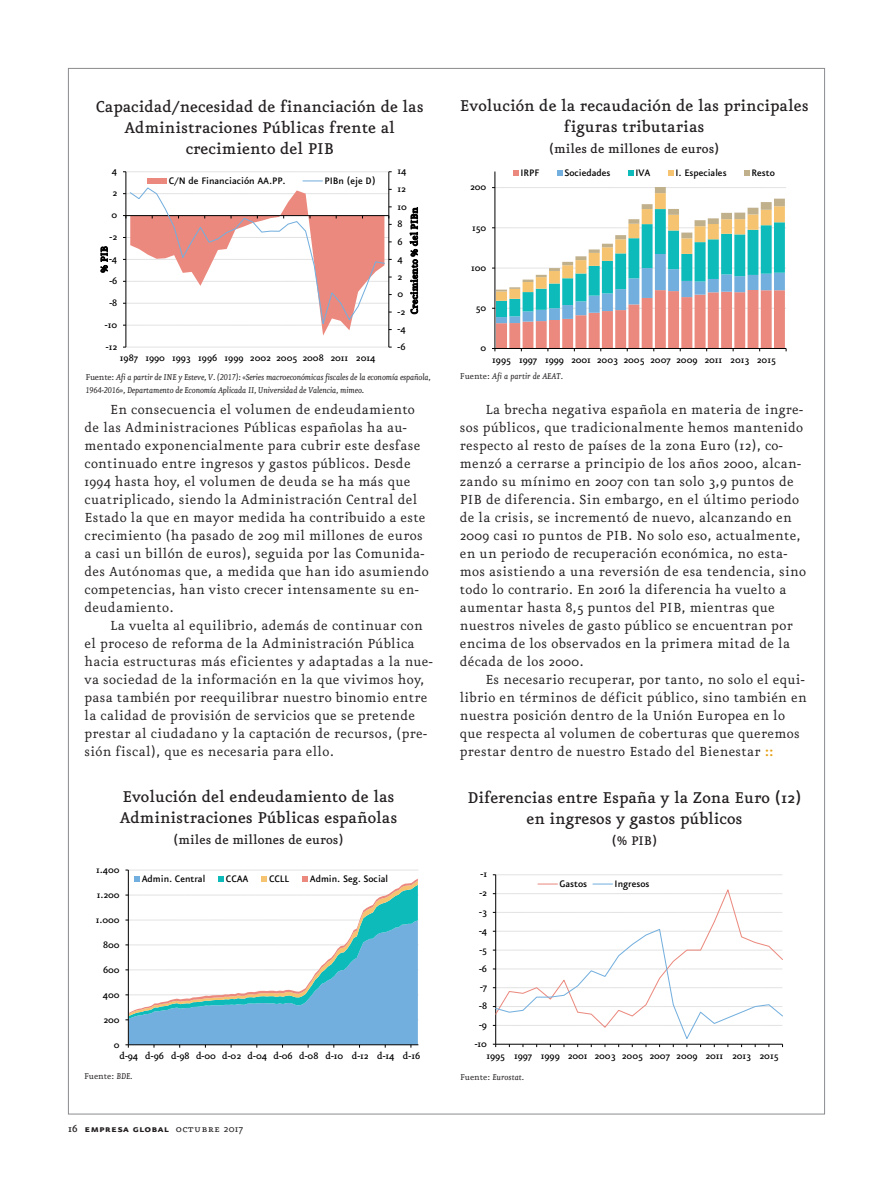
<style>
.page{position:relative;width:893px;height:1191px;background:#fff}
.page>*{position:absolute;margin:0;border:0;box-sizing:border-box;transform-origin:0 0}
.t1{font:500 18.75px/21px "Eureka";color:#231f20;text-align:center}
.t2{font:15.75px/18px "Eureka";letter-spacing:.02em;color:#231f20}
.t3{font:500 15px "Eureka";color:#231f20}
.t4{font:12px "Eureka Sans Bold Caps";letter-spacing:.025em;color:#231f20}
.t5{font:500 11.25px "Eureka";color:#000}
.t6{font:500 11.25px "Eureka Sans";color:#000}
.t7{font:italic 10.2px/12.8px "Eureka";letter-spacing:-.015em;color:#231f20}
.t8{font:10.2px "Eureka";color:#231f20}
.s1{font-style:normal}
.s2{font-style:italic}
.s3{font-family:"Eureka";font-weight:500}
.s4{font-family:"Eureka Small Caps"}
.s5{font-family:"Eureka"}
.s6{font-family:"Eureka Sans";font-weight:700;color:#e49f13}
</style>
<div class="page">
<hr style="left:389px;top:172px;width:1px;height:175px;background:#000">
<hr style="left:126px;top:172px;width:1px;height:175px;background:#000">
<svg style="left:123px;top:347px;width:269px;height:1px"></svg>
<svg style="left:123px;top:171px;width:269px;height:1px"></svg>
<svg style="left:123px;top:187px;width:269px;height:149px"></svg>
<div style="left:147px;top:178px;width:20px;height:5px;background:#eb897e"></div>
<svg style="left:303px;top:180px;width:19px;height:1px"></svg>
<hr style="left:495px;top:171px;width:1px;height:177px;background:#000">
<svg style="left:492px;top:187px;width:295px;height:164px"></svg>
<svg style="left:513px;top:170px;width:5px;height:5px"></svg>
<svg style="left:557px;top:170px;width:5px;height:5px"></svg>
<svg style="left:628px;top:170px;width:5px;height:5px"></svg>
<svg style="left:668px;top:170px;width:5px;height:5px"></svg>
<svg style="left:744px;top:170px;width:5px;height:5px"></svg>
<hr style="left:128px;top:870px;width:1px;height:174px;background:#000">
<svg style="left:125px;top:869px;width:293px;height:1px"></svg>
<svg style="left:125px;top:876px;width:293px;height:171px"></svg>
<hr style="left:495px;top:874px;width:1px;height:170px;background:#000">
<svg style="left:493px;top:874px;width:289px;height:1px"></svg>
<svg style="left:493px;top:883px;width:290px;height:164px"></svg>
<p class="t1" style="left:96px;top:97px;width:329px">Capacidad/necesidad de financiación de las<br>Administraciones Públicas frente al crecimiento del PIB</p>
<p class="t5" style="left:112px;top:166px;width:7px">4</p>
<p class="t5" style="left:112px;top:188px;width:6px">2</p>
<p class="t5" style="left:111px;top:210px;width:7px">0</p>
<p class="t5" style="left:110px;top:232px;width:9px">-2</p>
<p class="t5" style="left:99px;top:273px;width:28px;rotate:-90deg">% PIB</p>
<p class="t5" style="left:109px;top:253px;width:10px">-4</p>
<p class="t5" style="left:109px;top:275px;width:9px">-6</p>
<p class="t5" style="left:109px;top:297px;width:9px">-8</p>
<p class="t5" style="left:105px;top:319px;width:14px">-10</p>
<p class="t5" style="left:106px;top:341px;width:13px">-12</p>
<p class="t6" style="left:169px;top:175px;width:118px">C/N de Financiación AA.PP.</p>
<p class="t6" style="left:325px;top:175px;width:52px">PIBn (eje D)</p>
<p class="t5" style="left:120px;top:353px;width:257px">1987 1990 1993 1996 1999 2002 2005 2008 2011 2014</p>
<p class="t5" style="left:398px;top:166px;width:10px">14</p>
<p class="t5" style="left:398px;top:183px;width:10px">12</p>
<p class="t5" style="left:398px;top:201px;width:11px">10</p>
<p class="t5" style="left:409px;top:314px;width:109px;rotate:-90deg">Crecimiento % del PIBn</p>
<p class="t5" style="left:398px;top:218px;width:6px">8</p>
<p class="t5" style="left:398px;top:236px;width:7px">6</p>
<p class="t5" style="left:398px;top:253px;width:7px">4</p>
<p class="t5" style="left:398px;top:271px;width:6px">2</p>
<p class="t5" style="left:398px;top:288px;width:7px">0</p>
<p class="t5" style="left:398px;top:306px;width:9px">-2</p>
<p class="t5" style="left:398px;top:324px;width:10px">-4</p>
<p class="t5" style="left:398px;top:341px;width:9px">-6</p>
<p class="t7" style="left:85px;top:371px;width:347px"><span class="s1">Fuente:</span> Afi a partir de INE y Esteve, V. (2017): «Series macroeconómicas fiscales de la economía española,<br>1964-2016», Departamento de Economía Aplicada II, Universidad de Valencia, mimeo.</p>
<p class="t2" style="left:85px;top:401px;width:346px;text-indent:26px">En consecuencia el volumen de endeudamiento de las Administraciones Públicas españolas ha au&shy;mentado exponencialmente para cubrir este desfase continuado entre ingresos y gastos públicos. Desde 1994 hasta hoy, el volumen de deuda se ha más que cuatriplicado, siendo la Administración Central del Estado la que en mayor medida ha contribuido a este crecimiento (ha pasado de 209 mil millones de euros a casi un billón de euros), seguida por las Comunida&shy;des Autónomas que, a medida que han ido asumiendo competencias, han visto crecer intensamente su en&shy;deudamiento.</p>
<p class="t2" style="left:85px;top:617px;width:350px;text-indent:26px">La vuelta al equilibrio, además de continuar con el proceso de reforma de la Administración Pública hacia estructuras más eficientes y adaptadas a la nue&shy;va sociedad de la información en la que vivimos hoy, pasa también por reequilibrar nuestro binomio entre la calidad de provisión de servicios que se pretende prestar al ciudadano y la captación de recursos, (pre&shy;sión fiscal), que es necesaria para ello.</p>
<p class="t1" style="left:120px;top:787px;width:279px;text-align:left">Evolución del endeudamiento de las<br>Administraciones Públicas españolas</p>
<p class="t3" style="left:173px;top:833px;width:172px">(miles de millones de euros)</p>
<p class="t5" style="left:96px;top:864px;width:25px">1.400</p>
<p class="t5" style="left:97px;top:889px;width:24px">1.200</p>
<p class="t5" style="left:96px;top:914px;width:25px">1.000</p>
<p class="t5" style="left:103px;top:939px;width:18px">800</p>
<p class="t5" style="left:103px;top:964px;width:18px">600</p>
<p class="t5" style="left:103px;top:989px;width:18px">400</p>
<p class="t5" style="left:103px;top:1014px;width:18px">200</p>
<p class="t5" style="left:114px;top:1039px;width:7px">0</p>
<p class="t6" style="left:142px;top:873px;width:65px">Admin. Central</p>
<p class="t6" style="left:226px;top:873px;width:24px">CCAA</p>
<p class="t6" style="left:269px;top:873px;width:22px">CCLL</p>
<p class="t6" style="left:310px;top:873px;width:80px">Admin. Seg. Social</p>
<p class="t5" style="left:119px;top:1050px;width:302px">d-94 d-96 d-98 d-00 d-02 d-04 d-06 d-08 d-10 d-12 d-14 d-16</p>
<p class="t8" style="left:84px;top:1071px;width:50px">Fuente: <span class="s2">BDE.</span></p>
<p class="t4" style="left:68px;top:1122px;width:176px"><span class="s3">16</span> empresa global <span class="s4">octubre</span> <span class="s5">2017</span></p>
<p class="t1" style="left:460px;top:96px;width:350px">Evolución de la recaudación de las principales figuras tributarias</p>
<p class="t3" style="left:549px;top:142px;width:172px">(miles de millones de euros)</p>
<p class="t5" style="left:470px;top:182px;width:18px">200</p>
<p class="t5" style="left:472px;top:222px;width:16px">150</p>
<p class="t5" style="left:471px;top:262px;width:17px">100</p>
<p class="t5" style="left:476px;top:302px;width:12px">50</p>
<p class="t5" style="left:480px;top:342px;width:7px">0</p>
<p class="t6" style="left:520px;top:167px;width:20px">IRPF</p>
<p class="t6" style="left:564px;top:167px;width:47px">Sociedades</p>
<p class="t6" style="left:635px;top:167px;width:16px">IVA</p>
<p class="t6" style="left:675px;top:167px;width:53px">I. Especiales</p>
<p class="t6" style="left:752px;top:167px;width:25px">Resto</p>
<p class="t5" style="left:492px;top:354px;width:285px">1995 1997 1999 2001 2003 2005 2007 2009 2011 2013 2015</p>
<p class="t7" style="left:460px;top:370px;width:105px"><span class="s1">Fuente:</span> Afi a partir de AEAT.</p>
<p class="t2" style="left:460px;top:401px;width:348px;text-indent:26px">La brecha negativa española en materia de ingre&shy;sos públicos, que tradicionalmente hemos mantenido respecto al resto de países de la zona Euro (12), co&shy;menzó a cerrarse a principio de los años 2000, alcan&shy;zando su mínimo en 2007 con tan solo 3,9 puntos de PIB de diferencia. Sin embargo, en el último periodo de la crisis, se incrementó de nuevo, alcanzando en 2009 casi 10 puntos de PIB. No solo eso, actualmente, en un periodo de recuperación económica, no esta&shy;mos asistiendo a una reversión de esa tendencia, sino todo lo contrario. En 2016 la diferencia ha vuelto a aumentar hasta 8,5 puntos del PIB, mientras que nuestros niveles de gasto público se encuentran por encima de los observados en la primera mitad de la década de los 2000.</p>
<p class="t2" style="left:460px;top:671px;width:348px;text-indent:26px">Es necesario recuperar, por tanto, no solo el equi&shy;librio en términos de déficit público, sino también en nuestra posición dentro de la Unión Europea en lo que respecta al volumen de coberturas que queremos prestar dentro de nuestro Estado del Bienestar <span class="s6">::</span></p>
<p class="t1" style="left:467px;top:788px;width:336px">Diferencias entre España y la Zona Euro (12) en ingresos y gastos públicos</p>
<p class="t3" style="left:612px;top:833px;width:47px">(% PIB)</p>
<p class="t5" style="left:480px;top:869px;width:8px">-1</p>
<p class="t5" style="left:479px;top:887px;width:9px">-2</p>
<p class="t5" style="left:479px;top:906px;width:9px">-3</p>
<p class="t5" style="left:479px;top:925px;width:10px">-4</p>
<p class="t5" style="left:479px;top:944px;width:9px">-5</p>
<p class="t5" style="left:479px;top:963px;width:9px">-6</p>
<p class="t5" style="left:480px;top:981px;width:8px">-7</p>
<p class="t5" style="left:479px;top:1000px;width:9px">-8</p>
<p class="t5" style="left:479px;top:1019px;width:9px">-9</p>
<p class="t5" style="left:475px;top:1038px;width:14px">-10</p>
<p class="t6" style="left:560px;top:878px;width:29px">Gastos</p>
<p class="t6" style="left:615px;top:878px;width:36px">Ingresos</p>
<p class="t5" style="left:486px;top:1050px;width:293px">1995 1997 1999 2001 2003 2005 2007 2009 2011 2013 2015</p>
<p class="t7" style="left:460px;top:1071px;width:66px"><span class="s1">Fuente:</span> Eurostat.</p>
</div>
